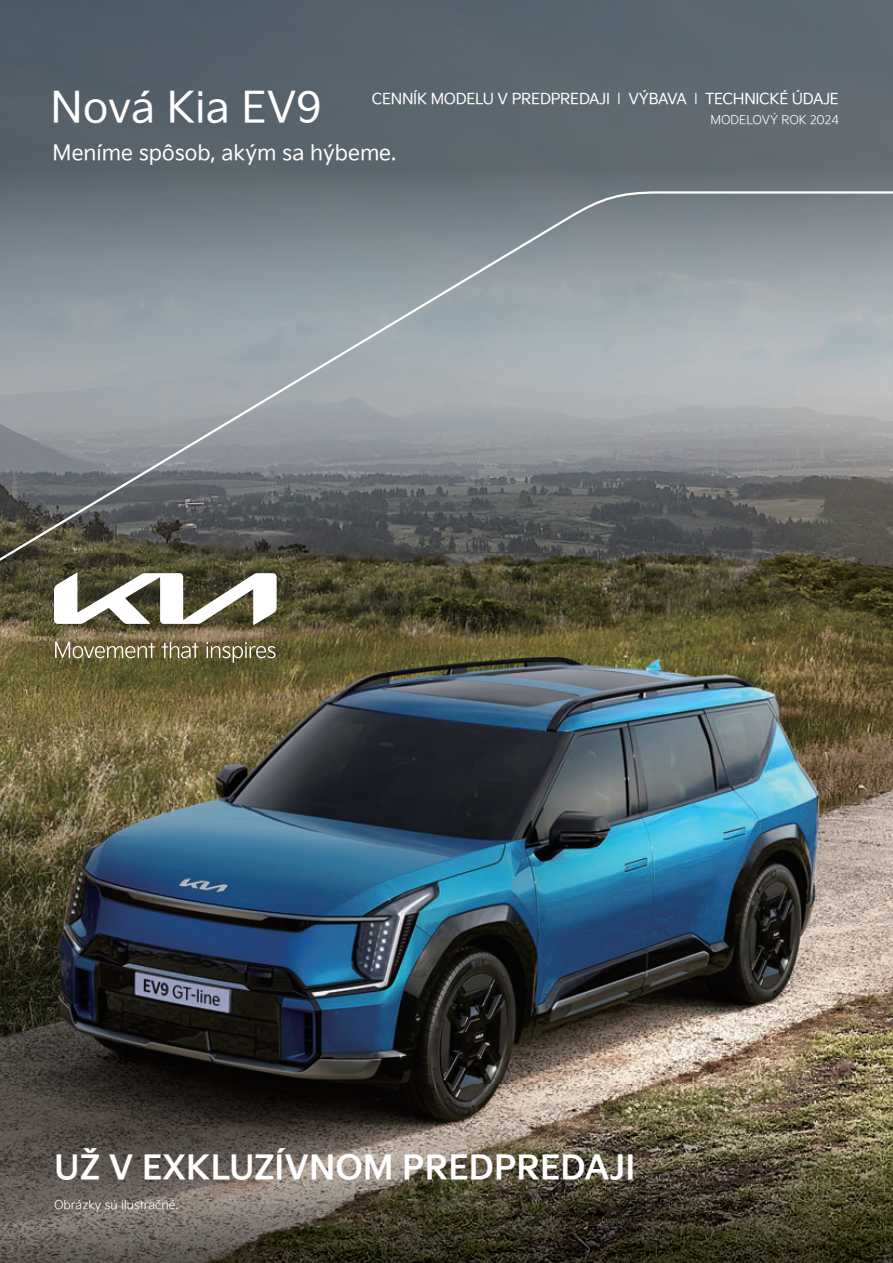
<style>
.page{position:relative;width:893px;height:1263px;background:#fff}
.page>*{position:absolute;margin:0;border:0;box-sizing:border-box;transform-origin:0 0}
.t1{font:42px "Kia Signature";color:#fff}
.t2{font:700 33px "Kia Signature";color:#fff}
.t3{font:21px "Kia Signature";color:#fff}
.t4{font:15px "Kia Signature";letter-spacing:-.02em;color:#fff}
.t5{font:300 12px "Kia Signature";color:#fff}
.s1{font-weight:300}
</style>
<div class="page">
<img style="left:0;top:0;width:893px;height:1263px">
<svg style="left:0;top:190px;width:893px;height:380px;background:#848a8e"></svg>
<svg style="left:54px;top:573px;width:223px;height:52px"></svg>
<svg style="left:55px;top:642px;width:100px;height:16px;background:#8c8465"></svg>
<svg style="left:161px;top:642px;width:37px;height:16px"></svg>
<svg style="left:207px;top:642px;width:69px;height:21px"></svg>
<h1 class="t1" style="left:50px;top:90px;width:273px">Nová Kia EV9</h1>
<p class="t4" style="left:372px;top:93px;width:469px">CENNÍK MODELU V PREDPREDAJI <span class="s1">I</span> VÝBAVA <span class="s1">I</span> TECHNICKÉ ÚDAJE</p>
<p class="t5" style="left:710px;top:115px;width:130px">MODELOVÝ ROK 2024</p>
<h3 class="t3" style="left:52px;top:145px;width:345px">Meníme spôsob, akým sa hýbeme.</h3>
<h2 class="t2" style="left:54px;top:1154px;width:583px">UŽ V EXKLUZÍVNOM PREDPREDAJI</h2>
<p class="t5" style="left:54px;top:1200px;width:126px">Obrázky sú ilustračné.</p>
</div>
